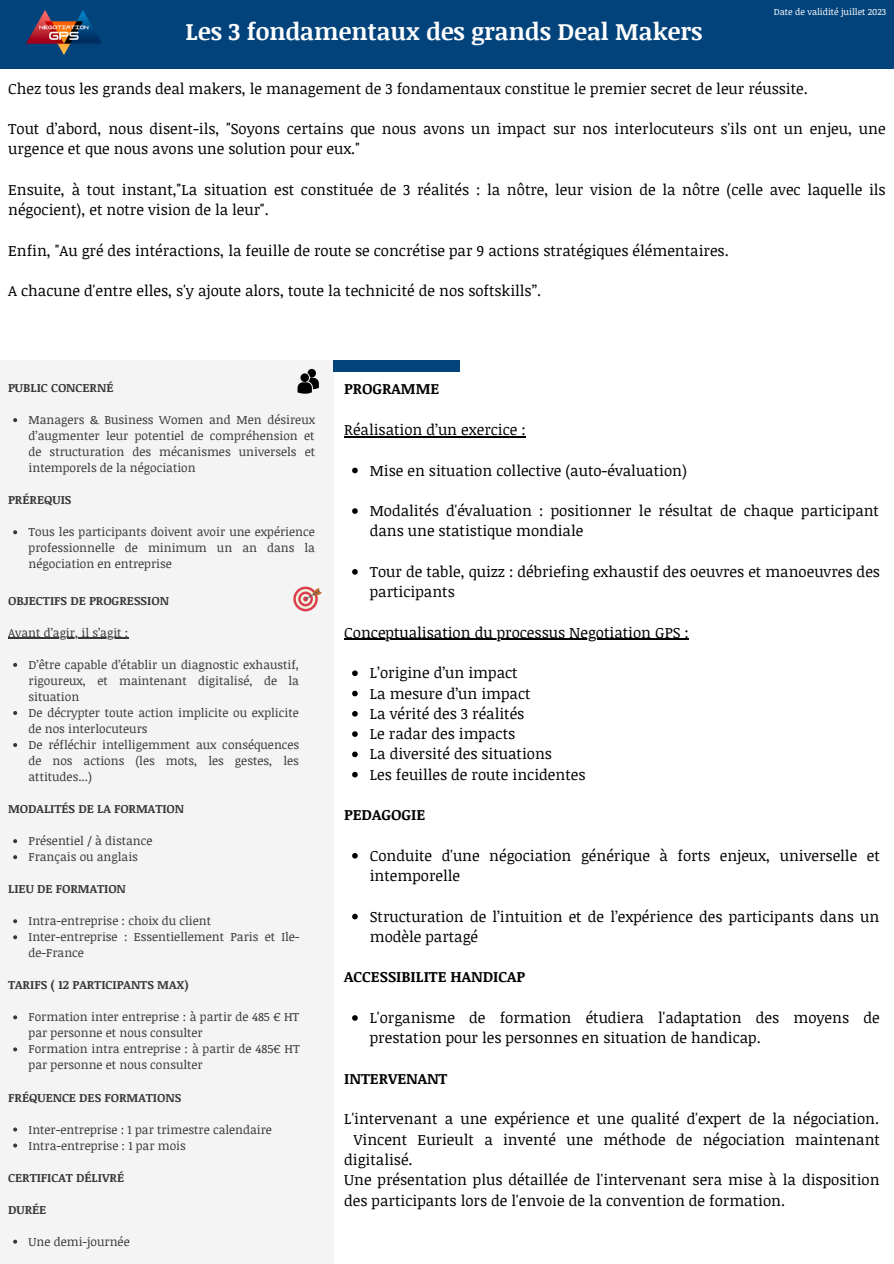
<style>
.page{position:relative;width:894px;height:1264px;background:#fff}
.page>*{position:absolute;margin:0;border:0;box-sizing:border-box;transform-origin:0 0}
.t1{font:700 24px "Noticia Text";color:#fff}
.t2{font:15px/20.2px "Noticia Text";color:#000}
.t3{font:700 15px "Noticia Text";color:#000}
.t4{font:12px/16px "Noticia Text";color:#393939}
.t5{font:700 12px "Noticia Text";color:#393939}
.t6{font:9px "Noticia Text";color:#fff}
</style>
<div class="page">
<div style="left:0;top:0;width:893px;height:69px;background:#02437c"></div>
<div style="left:0;top:360px;width:333px;height:903px;background:#f4f4f4"></div>
<svg style="left:293px;top:586px;width:29px;height:25px"></svg>
<svg style="left:297px;top:369px;width:22px;height:24px"></svg>
<img style="left:26px;top:10px;width:75px;height:44px">
<svg style="left:13px;top:663px;width:4px;height:4px"></svg>
<svg style="left:13px;top:711px;width:4px;height:4px"></svg>
<svg style="left:13px;top:743px;width:4px;height:4px"></svg>
<svg style="left:13px;top:839px;width:4px;height:4px"></svg>
<svg style="left:13px;top:855px;width:4px;height:4px"></svg>
<svg style="left:13px;top:919px;width:4px;height:4px"></svg>
<svg style="left:13px;top:935px;width:4px;height:4px"></svg>
<svg style="left:13px;top:1015px;width:4px;height:4px"></svg>
<svg style="left:13px;top:1047px;width:4px;height:4px"></svg>
<svg style="left:13px;top:1127px;width:4px;height:4px"></svg>
<svg style="left:13px;top:1143px;width:4px;height:4px"></svg>
<svg style="left:13px;top:1239px;width:4px;height:4px"></svg>
<hr style="left:8px;top:638px;width:120px;height:1px;background:#393939">
<svg style="left:13px;top:418px;width:4px;height:4px"></svg>
<svg style="left:13px;top:530px;width:4px;height:4px"></svg>
<svg style="left:352px;top:467px;width:5px;height:6px"></svg>
<svg style="left:352px;top:508px;width:5px;height:6px"></svg>
<svg style="left:352px;top:569px;width:5px;height:5px"></svg>
<svg style="left:352px;top:670px;width:5px;height:6px"></svg>
<svg style="left:352px;top:690px;width:5px;height:6px"></svg>
<svg style="left:352px;top:711px;width:5px;height:5px"></svg>
<svg style="left:352px;top:731px;width:5px;height:6px"></svg>
<svg style="left:352px;top:751px;width:5px;height:6px"></svg>
<svg style="left:352px;top:771px;width:5px;height:6px"></svg>
<svg style="left:352px;top:853px;width:5px;height:5px"></svg>
<svg style="left:352px;top:913px;width:5px;height:6px"></svg>
<svg style="left:352px;top:1015px;width:5px;height:5px"></svg>
<hr style="left:344px;top:436px;width:181px;height:1px;background:#000">
<hr style="left:344px;top:639px;width:344px;height:1px;background:#000">
<div style="left:333px;top:360px;width:126px;height:11px;background:#02437c"></div>
<p class="t6" style="left:773px;top:5px;width:114px">Date de validité juillet 2023</p>
<h1 class="t1" style="left:185px;top:15px;width:518px">Les 3 fondamentaux des grands Deal Makers</h1>
<p class="t2" style="left:8px;top:78px;width:800px">Chez tous les grands deal makers, le management de 3 fondamentaux constitue le premier secret de leur réussite.</p>
<p class="t2" style="left:8px;top:118px;width:878px">Tout d’abord, nous disent-ils, "Soyons certains que nous avons un impact sur nos interlocuteurs s'ils ont un enjeu, une urgence et que nous avons une solution pour eux."</p>
<p class="t2" style="left:8px;top:179px;width:878px">Ensuite, à tout instant,"La situation est constituée de 3 réalités : la nôtre, leur vision de la nôtre (celle avec laquelle ils négocient), et notre vision de la leur".</p>
<p class="t2" style="left:8px;top:240px;width:722px">Enfin, "Au gré des intéractions, la feuille de route se concrétise par 9 actions stratégiques élémentaires.</p>
<p class="t2" style="left:8px;top:280px;width:534px">A chacune d'entre elles, s'y ajoute alors, toute la technicité de nos softskills”.</p>
<p class="t5" style="left:8px;top:379px;width:107px">PUBLIC CONCERNÉ</p>
<p class="t4" style="left:29px;top:411px;width:288px;text-align:justify">Managers &amp; Business Women and Men désireux d’augmenter leur potentiel de compréhension et de structuration des mécanismes universels et intemporels de la négociation</p>
<p class="t5" style="left:8px;top:491px;width:65px">PRÉREQUIS</p>
<p class="t4" style="left:29px;top:523px;width:288px;text-align:justify">Tous les participants doivent avoir une expérience professionnelle de minimum un an dans la négociation en entreprise</p>
<p class="t5" style="left:8px;top:592px;width:162px">OBJECTIFS DE PROGRESSION</p>
<p class="t4" style="left:8px;top:624px;width:122px">Avant d’agir, il s’agit :</p>
<p class="t4" style="left:29px;top:656px;width:272px">D’être capable d’établir un diagnostic exhaustif, rigoureux, et maintenant digitalisé, de la situation<br>De décrypter toute action implicite ou explicite de nos interlocuteurs<br>De réfléchir intelligemment aux conséquences de nos actions (les mots, les gestes, les attitudes...)</p>
<p class="t5" style="left:8px;top:800px;width:177px">MODALITÉS DE LA FORMATION</p>
<p class="t4" style="left:29px;top:832px;width:125px">Présentiel / à distance<br>Français ou anglais</p>
<p class="t5" style="left:8px;top:880px;width:119px">LIEU DE FORMATION</p>
<p class="t4" style="left:29px;top:912px;width:272px">Intra-entreprise : choix du client<br>Inter-entreprise : Essentiellement Paris et Ile&shy;de-France</p>
<p class="t5" style="left:8px;top:976px;width:182px">TARIFS ( 12 PARTICIPANTS MAX)</p>
<p class="t4" style="left:29px;top:1008px;width:272px">Formation inter entreprise : à partir de 485 € HT par personne et nous consulter<br>Formation intra entreprise : à partir de 485€ HT par personne et nous consulter</p>
<p class="t5" style="left:8px;top:1088px;width:175px">FRÉQUENCE DES FORMATIONS</p>
<p class="t4" style="left:29px;top:1120px;width:245px">Inter-entreprise : 1 par trimestre calendaire<br>Intra-entreprise : 1 par mois</p>
<p class="t5" style="left:8px;top:1168px;width:117px">CERTIFICAT DÉLIVRÉ</p>
<p class="t5" style="left:8px;top:1200px;width:40px">DURÉE</p>
<p class="t4" style="left:29px;top:1232px;width:103px">Une demi-journée</p>
<p class="t3" style="left:344px;top:378px;width:96px">PROGRAMME</p>
<p class="t2" style="left:344px;top:419px;width:183px">Réalisation d’un exercice :</p>
<p class="t2" style="left:369px;top:459px;width:318px">Mise en situation collective (auto-évaluation)</p>
<p class="t2" style="left:369px;top:500px;width:510px">Modalités d'évaluation : positionner le résultat de chaque participant dans une statistique mondiale</p>
<p class="t2" style="left:369px;top:561px;width:511px">Tour de table, quizz : débriefing exhaustif des oeuvres et manoeuvres des participants</p>
<p class="t2" style="left:344px;top:621px;width:346px">Conceptualisation du processus Negotiation GPS :</p>
<p class="t2" style="left:369px;top:662px;width:217px">L’origine d’un impact<br>La mesure d’un impact<br>La vérité des 3 réalités<br>Le radar des impacts<br>La diversité des situations<br>Les feuilles de route incidentes</p>
<p class="t3" style="left:344px;top:804px;width:82px">PEDAGOGIE</p>
<p class="t2" style="left:369px;top:844px;width:511px">Conduite d'une négociation générique à forts enjeux, universelle et intemporelle</p>
<p class="t2" style="left:369px;top:905px;width:511px">Structuration de l’intuition et de l’expérience des participants dans un modèle partagé</p>
<p class="t3" style="left:344px;top:966px;width:182px">ACCESSIBILITE HANDICAP</p>
<p class="t2" style="left:369px;top:1007px;width:511px">L'organisme de formation étudiera l'adaptation des moyens de prestation pour les personnes en situation de handicap.</p>
<p class="t3" style="left:344px;top:1067px;width:105px">INTERVENANT</p>
<p class="t2" style="left:344px;top:1108px;width:536px">L'intervenant a une expérience et une qualité d'expert de la négociation.</p>
<p class="t2" style="left:354px;top:1128px;width:527px">Vincent Eurieult a inventé une méthode de négociation maintenant</p>
<p class="t2" style="left:344px;top:1148px;width:70px">digitalisé.</p>
<p class="t2" style="left:344px;top:1169px;width:536px">Une présentation plus détaillée de l'intervenant sera mise à la disposition</p>
<p class="t2" style="left:344px;top:1189px;width:442px">des participants lors de l'envoie de la convention de formation.</p>
</div>
